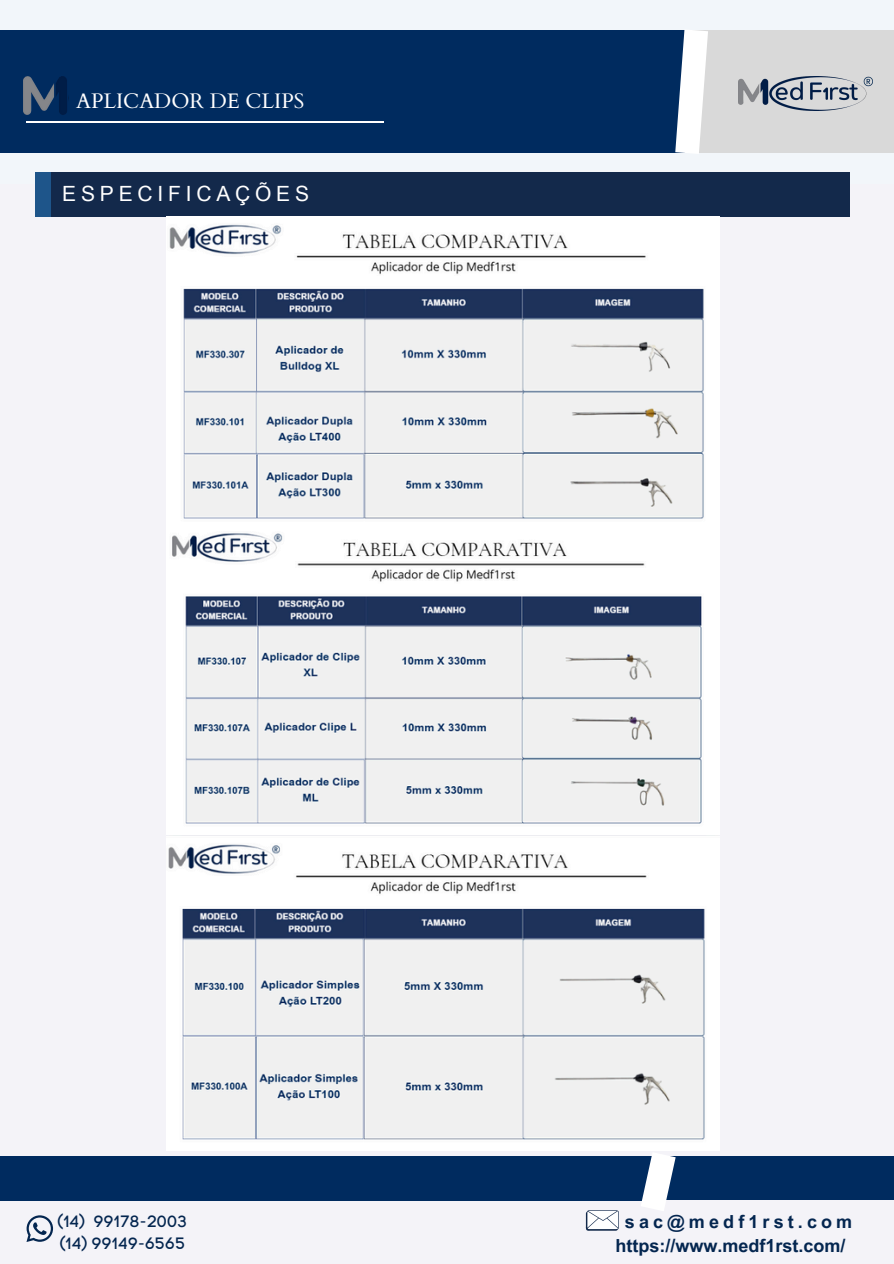
<style>
.page{position:relative;width:894px;height:1264px;background:#fff}
.page>*{position:absolute;margin:0;border:0;box-sizing:border-box;transform-origin:0 0}
.t1{font:21px "Cardo";color:#fff}
.t2{font:21px "Arial Unicode MS";letter-spacing:.23em;color:#fff}
.t3{font:700 18px "Arial Unicode MS";color:#042650}
.t4{font:700 18px "Arial Unicode MS";letter-spacing:.23em;color:#042650}
.t5{font:16.35px "Code Pro Normal LC";color:#042650}
</style>
<div class="page">
<div style="left:0;top:0;width:893px;height:1263px;background:#f4f3f8"></div>
<div style="left:0;top:30px;width:694px;height:123px;background:#002b5f"></div>
<div style="left:0;top:1156px;width:656px;height:45px;background:#002b5f"></div>
<div style="left:653px;top:1156px;width:240px;height:44px;background:#002b5f"></div>
<div style="left:685px;top:30px;width:208px;height:123px;background:#d9d9d9"></div>
<svg style="left:675px;top:30px;width:33px;height:123px"></svg>
<svg style="left:624px;top:1150px;width:68px;height:61px"></svg>
<svg style="left:26px;top:1215px;width:27px;height:26px"></svg>
<svg style="left:585px;top:1210px;width:33px;height:20px"></svg>
<img style="left:738px;top:76px;width:134px;height:34px">
<img style="left:23px;top:76px;width:44px;height:39px">
<hr style="left:26px;top:121px;width:357px;height:1px;background:#fff">
<div style="left:35px;top:172px;width:18px;height:45px;background:#1e558a"></div>
<div style="left:51px;top:172px;width:798px;height:44px;background:#13294b"></div>
<img style="left:166px;top:217px;width:553px;height:933px">
<p class="t1" style="left:76px;top:87px;width:230px">APLICADOR DE CLIPS</p>
<p class="t2" style="left:62px;top:179px;width:248px">ESPECIFICAÇÕES</p>
<p class="t5" style="left:58px;top:1210px;width:131px">(14) 99178-2003</p>
<p class="t5" style="left:60px;top:1233px;width:127px">(14) 99149-6565</p>
<p class="t4" style="left:624px;top:1208px;width:229px">sac@medf1rst.com</p>
<h1 class="t3" style="left:615px;top:1232px;width:231px">https://www.medf1rst.com/</h1>
</div>
